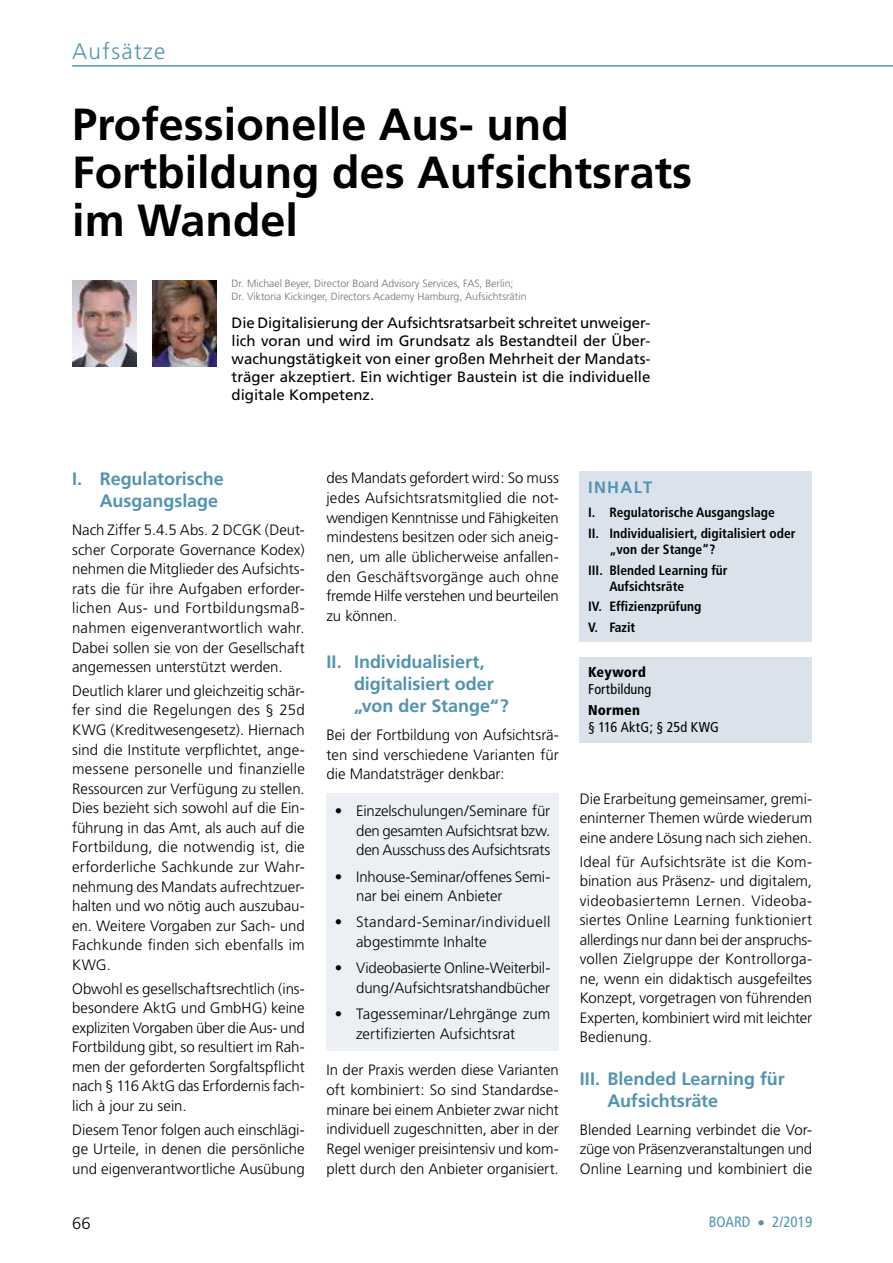
<style>
.page{position:relative;width:893px;height:1263px;background:#fff}
.page>*{position:absolute;margin:0;border:0;box-sizing:border-box;transform-origin:0 0}
.t1{font:700 45px/48px "Frutiger";color:#000}
.t2{font:300 22.5px "Frutiger";letter-spacing:.06em;color:#5194b1}
.t3{font:700 18px/21.6px "Frutiger";color:#5194b1}
.t4{font:700 16.5px "Frutiger";color:#5194b1}
.t5{font:300 16.5px "Frutiger";color:#000}
.t6{font:300 15px/19.5px "Frutiger";letter-spacing:-.005em;color:#000;text-align:justify}
.t7{font:15px/18px "Frutiger";color:#000;text-align:justify}
.t8{font:300 15px/19.6px "Frutiger";letter-spacing:.025em;color:#000}
.t9{font:condensed 15px "Frutiger";color:#5194b1}
.t10{font:condensed 14.25px "Frutiger";letter-spacing:.005em;color:#000}
.t11{font:900 condensed 14.25px "Frutiger";letter-spacing:.015em;color:#000}
.t12{font:700 condensed 13.5px/20.5px "Frutiger";color:#000}
.t13{font:300 10.5px/12.6px "Frutiger";color:#707172}
</style>
<div class="page">
<hr style="left:72px;top:65px;width:821px;height:2px;background:#5194b1">
<img style="left:72px;top:280px;width:64px;height:86px">
<img style="left:153px;top:280px;width:63px;height:86px">
<div style="left:326px;top:794px;width:233px;height:257px;background:#ecf0f4"></div>
<div style="left:580px;top:472px;width:232px;height:170px;background:#dae3eb"></div>
<div style="left:580px;top:657px;width:232px;height:86px;background:#dae3eb"></div>
<h2 class="t2" style="left:72px;top:39px;width:95px">Aufsätze</h2>
<h1 class="t1" style="left:72px;top:101px;width:621px">Professionelle Aus- und<br>Fortbildung des Aufsichtsrats im Wandel</h1>
<p class="t13" style="left:232px;top:277px;width:296px">Dr. Michael Beyer, Director Board Advisory Services, FAS, Berlin;<br>Dr. Viktoria Kickinger, Directors Academy Hamburg, Aufsichtsrätin</p>
<p class="t7" style="left:232px;top:314px;width:420px">Die Digitalisierung der Aufsichtsratsarbeit schreitet unweiger&shy;lich voran und wird im Grundsatz als Bestandteil der Über&shy;wachungstätigkeit von einer großen Mehrheit der Mandats&shy;träger akzeptiert. Ein wichtiger Baustein ist die individuelle digitale Kompetenz.</p>
<p class="t3" style="left:100px;top:468px;width:126px;text-indent:-28px">I. Regulatorische<br>Ausgangslage</p>
<p class="t6" style="left:72px;top:520px;width:234px">Nach Ziffer 5.4.5 Abs. 2 DCGK (Deut&shy;scher Corporate Governance Kodex) nehmen die Mitglieder des Aufsichts&shy;rats die für ihre Aufgaben erforder&shy;lichen Aus- und Fortbildungsmaß&shy;nahmen eigenverantwortlich wahr.<br>Dabei sollen sie von der Gesellschaft angemessen unterstützt werden.</p>
<p class="t6" style="left:72px;top:681px;width:234px">Deutlich klarer und gleichzeitig schär&shy;fer sind die Regelungen des § 25d KWG (Kreditwesengesetz). Hiernach sind die Institute verpflichtet, ange&shy;messene personelle und finanzielle Ressourcen zur Verfügung zu stellen.<br>Dies bezieht sich sowohl auf die Ein&shy;führung in das Amt, als auch auf die Fortbildung, die notwendig ist, die erforderliche Sachkunde zur Wahr&shy;nehmung des Mandats aufrechtzuer&shy;halten und wo nötig auch auszubau&shy;en. Weitere Vorgaben zur Sach- und Fachkunde finden sich ebenfalls im KWG.</p>
<p class="t6" style="left:72px;top:979px;width:234px">Obwohl es gesellschaftsrechtlich (ins&shy;besondere AktG und GmbHG) keine expliziten Vorgaben über die Aus- und Fortbildung gibt, so resultiert im Rah&shy;men der geforderten Sorgfaltspflicht nach § 116 AktG das Erfordernis fach&shy;lich à jour zu sein.</p>
<p class="t6" style="left:72px;top:1120px;width:234px">Diesem Tenor folgen auch einschlägi&shy;ge Urteile, in denen die persönliche und eigenverantwortliche Ausübung</p>
<p class="t6" style="left:326px;top:469px;width:234px">des Mandats gefordert wird: So muss jedes Aufsichtsratsmitglied die not&shy;wendigen Kenntnisse und Fähigkeiten mindestens besitzen oder sich aneig&shy;nen, um alle üblicherweise anfallen&shy;den Geschäftsvorgänge auch ohne fremde Hilfe verstehen und beurteilen zu können.</p>
<p class="t3" style="left:354px;top:651px;width:156px;text-indent:-28px">II. Individualisiert, digitalisiert oder „von der Stange“?</p>
<p class="t6" style="left:326px;top:725px;width:234px">Bei der Fortbildung von Aufsichtsrä&shy;ten sind verschiedene Varianten für die Mandatsträger denkbar:</p>
<p class="t6" style="left:356px;top:801px;width:196px;text-indent:-21px">• Einzelschulungen/Seminare für den gesamten Aufsichtsrat bzw. den Ausschuss des Aufsichtsrats</p>
<p class="t6" style="left:356px;top:867px;width:196px;text-indent:-21px">• Inhouse-Seminar/offenes Semi&shy;nar bei einem Anbieter</p>
<p class="t8" style="left:356px;top:912px;width:196px;text-indent:-21px">• Standard-Seminar/individuell abgestimmte Inhalte</p>
<p class="t6" style="left:335px;top:958px;width:217px;text-align:right">• Videobasierte Online-Weiterbil&shy;dung/Aufsichtsratshandbücher</p>
<p class="t6" style="left:356px;top:1004px;width:196px;text-indent:-21px">• Tagesseminar/Lehrgänge zum zertifizierten Aufsichtsrat</p>
<p class="t6" style="left:326px;top:1060px;width:234px">In der Praxis werden diese Varianten oft kombiniert: So sind Standardse&shy;minare bei einem Anbieter zwar nicht individuell zugeschnitten, aber in der Regel weniger preisintensiv und kom&shy;plett durch den Anbieter organisiert.</p>
<p class="t4" style="left:588px;top:477px;width:63px">Inhalt</p>
<p class="t12" style="left:588px;top:502px;width:209px">I. Regulatorische Ausgangslage<br>II. Individualisiert, digitalisiert oder</p>
<p class="t12" style="left:588px;top:539px;width:141px;text-indent:21px">„von der Stange“?<br>III. Blended Learning für</p>
<p class="t12" style="left:588px;top:576px;width:115px;text-indent:21px">Aufsichtsräte<br>IV. Effizienzprüfung<br>V. Fazit</p>
<p class="t11" style="left:588px;top:663px;width:60px">Keyword</p>
<p class="t10" style="left:588px;top:680px;width:65px">Fortbildung</p>
<p class="t11" style="left:588px;top:701px;width:53px">Normen</p>
<p class="t10" style="left:588px;top:719px;width:132px">§ 116 AktG; § 25d KWG</p>
<p class="t6" style="left:580px;top:789px;width:234px">Die Erarbeitung gemeinsamer, gremi&shy;eninterner Themen würde wiederum eine andere Lösung nach sich ziehen.</p>
<p class="t6" style="left:580px;top:852px;width:234px">Ideal für Aufsichtsräte ist die Kom&shy;bination aus Präsenz- und digitalem, videobasiertemn Lernen. Videoba&shy;siertes Online Learning funktioniert allerdings nur dann bei der anspruchs&shy;vollen Zielgruppe der Kontrollorga&shy;ne, wenn ein didaktisch ausgefeiltes Konzept, vorgetragen von führenden Experten, kombiniert wird mit leichter Bedienung.</p>
<p class="t3" style="left:607px;top:1068px;width:179px;text-indent:-28px">III. Blended Learning für<br>Aufsichtsräte</p>
<p class="t6" style="left:580px;top:1120px;width:234px">Blended Learning verbindet die Vor&shy;züge von Präsenzveranstaltungen und Online Learning und kombiniert die</p>
<p class="t5" style="left:72px;top:1213px;width:20px">66</p>
<p class="t9" style="left:709px;top:1213px;width:105px">BOARD • 2/2019</p>
</div>
